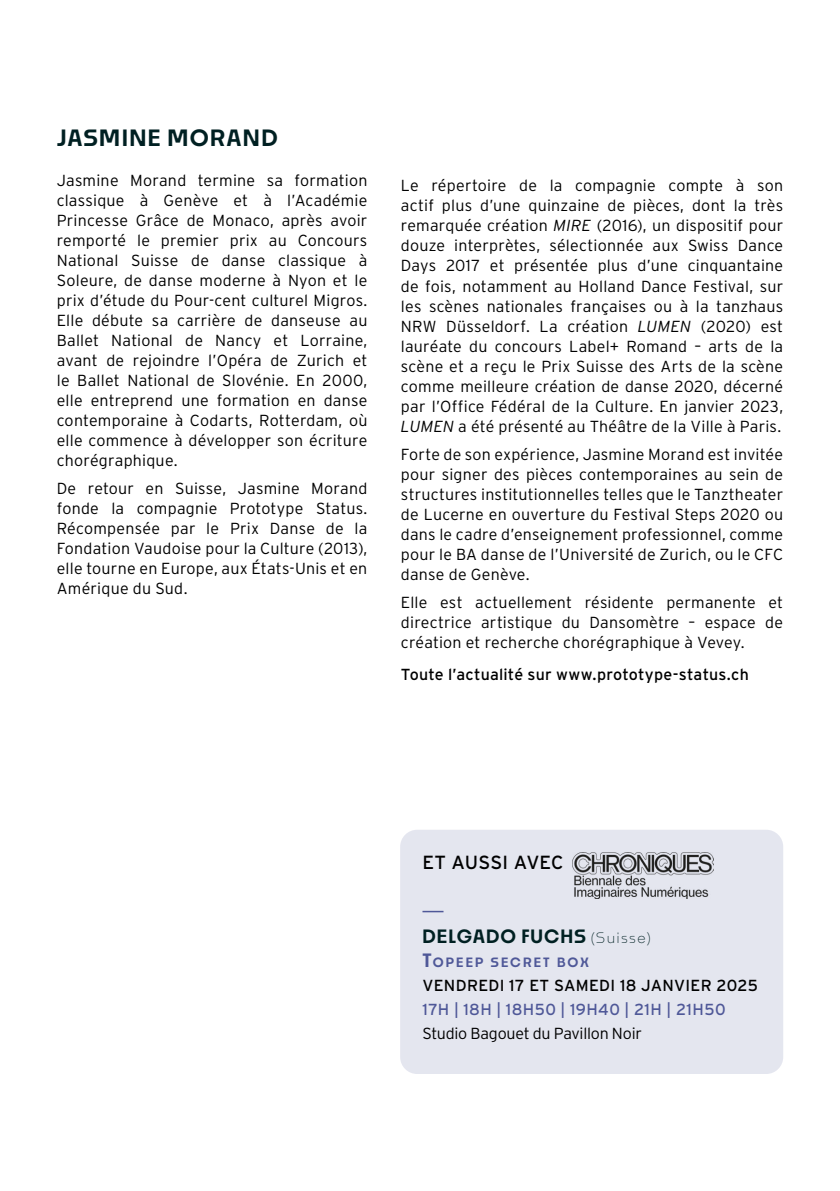
<style>
.page{position:relative;width:840px;height:1191px;background:#fff}
.page>*{position:absolute;margin:0;border:0;box-sizing:border-box;transform-origin:0 0}
.t1{font:600 22px "Noka";letter-spacing:.065em;color:#002022}
.t2{font:19px "Interstate";letter-spacing:.01em;color:#000}
.t3{font:600 18px "Noka";letter-spacing:.055em;color:#002022}
.t4{font:300 16px/20px "Interstate";letter-spacing:.01em;color:#000;text-align:justify}
.t5{font:16px "Interstate";letter-spacing:.015em;color:#000}
.t6{font:16px "Interstate";letter-spacing:.025em;color:#4f5898}
.t7{font:300 16px "Interstate";letter-spacing:-.015em;color:#000}
.t8{font:600 12.6px "Noka";letter-spacing:.165em;color:#4f5898}
.s1{font-style:italic}
.s2{font-weight:300;font-size:14px}
.s3{font-size:18px}
</style>
<div class="page">
<div style="left:400px;top:829px;width:382px;height:245px;background:#e4e6ef;border-radius:17px"></div>
<img style="left:572px;top:852px;width:141px;height:46px">
<hr style="left:422px;top:910px;width:21px;height:2px;background:#4f5898">
<h1 class="t1" style="left:57px;top:124px;width:222px">JASMINE MORAND</h1>
<p class="t4" style="left:57px;top:170px;width:312px">Jasmine Morand termine sa formation classique à Genève et à l’Académie Princesse Grâce de Monaco, après avoir remporté le premier prix au Concours National Suisse de danse classique à Soleure, de danse moderne à Nyon et le prix d’étude du Pour-cent culturel Migros.<br>Elle débute sa carrière de danseuse au Ballet National de Nancy et Lorraine, avant de rejoindre l’Opéra de Zurich et le Ballet National de Slovénie. En 2000, elle entreprend une formation en danse contemporaine à Codarts, Rotterdam, où elle commence à développer son écriture chorégraphique.</p>
<p class="t4" style="left:57px;top:478px;width:312px">De retour en Suisse, Jasmine Morand fonde la compagnie Prototype Status.<br>Récompensée par le Prix Danse de la Fondation Vaudoise pour la Culture (2013), elle tourne en Europe, aux États-Unis et en Amérique du Sud.</p>
<p class="t4" style="left:400px;top:176px;width:383px">Le répertoire de la compagnie compte à son actif plus d’une quinzaine de pièces, dont la très remarquée création <span class="s1">MIRE</span> (2016), un dispositif pour douze interprètes, sélectionnée aux Swiss Dance Days 2017 et présentée plus d’une cinquantaine de fois, notamment au Holland Dance Festival, sur les scènes nationales françaises ou à la tanzhaus NRW Düsseldorf. La création <span class="s1">LUMEN</span> (2020) est lauréate du concours Label+ Romand – arts de la scène et a reçu le Prix Suisse des Arts de la scène comme meilleure création de danse 2020, décerné par l’Office Fédéral de la Culture. En janvier 2023, <span class="s1">LUMEN</span> a été présenté au Théâtre de la Ville à Paris.</p>
<p class="t4" style="left:400px;top:444px;width:383px">Forte de son expérience, Jasmine Morand est invitée pour signer des pièces contemporaines au sein de structures institutionnelles telles que le Tanztheater de Lucerne en ouverture du Festival Steps 2020 ou dans le cadre d’enseignement professionnel, comme pour le BA danse de l’Université de Zurich, ou le CFC danse de Genève.</p>
<p class="t4" style="left:400px;top:592px;width:383px">Elle est actuellement résidente permanente et directrice artistique du Dansomètre – espace de création et recherche chorégraphique à Vevey.</p>
<p class="t5" style="left:400px;top:665px;width:349px">Toute l’actualité sur www.prototype-status.ch</p>
<p class="t2" style="left:422px;top:852px;width:143px">ET AUSSI AVEC</p>
<p class="t3" style="left:422px;top:925px;width:229px">DELGADO FUCHS <span class="s2">(Suisse)</span></p>
<p class="t8" style="left:422px;top:954px;width:168px"><span class="s3">T</span>OPEEP SECRET BOX</p>
<p class="t5" style="left:422px;top:976px;width:337px">VENDREDI 17 ET SAMEDI 18 JANVIER 2025</p>
<p class="t6" style="left:422px;top:1000px;width:304px">17H | 18H | 18H50 | 19H40 | 21H | 21H50</p>
<p class="t7" style="left:422px;top:1024px;width:221px">Studio Bagouet du Pavillon Noir</p>
</div>
